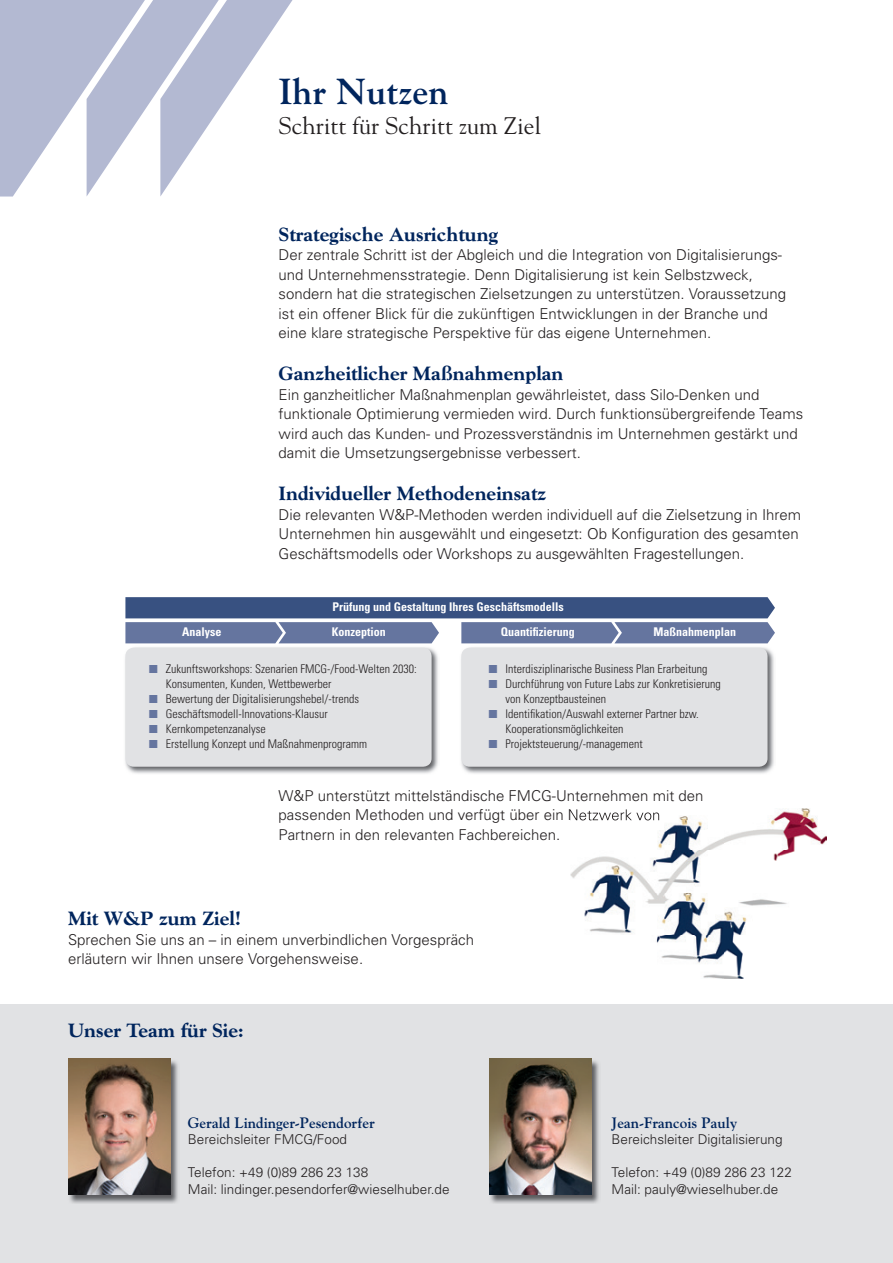
<style>
.page{position:relative;width:893px;height:1263px;background:#fff}
.page>*{position:absolute;margin:0;border:0;box-sizing:border-box;transform-origin:0 0}
.t1{font:700 36px "Goudy";color:#00255d}
.t2{font:24px "Goudy";color:#231f20}
.t3{font:800 19.5px "Goudy";color:#00255d}
.t4{font:300 15px/19.5px "Univers";color:#231f20}
.t5{font:700 15px "Goudy";color:#00255d}
.t6{font:300 13.5px/16.5px "Univers";color:#231f20}
.t7{font:300 condensed 12px/15px "Univers";color:#231f20}
.t8{font:700 condensed 12px/25px "Univers";color:#fff}
</style>
<div class="page">
<svg style="left:125px;top:597px;width:650px;height:46px;background:#61749c"></svg>
<img style="left:125px;top:647px;width:313px;height:127px">
<div style="left:125px;top:648px;width:307px;height:119px;background:#e1e2e4;border-radius:9px"></div>
<img style="left:461px;top:647px;width:313px;height:127px">
<div style="left:461px;top:648px;width:306px;height:119px;background:#e1e2e4;border-radius:9px"></div>
<div style="left:0;top:1004px;width:893px;height:259px;background:#e1e2e4"></div>
<img style="left:68px;top:1058px;width:110px;height:146px">
<img style="left:68px;top:1059px;width:102px;height:136px">
<img style="left:489px;top:1058px;width:110px;height:146px">
<img style="left:489px;top:1059px;width:102px;height:136px">
<svg style="left:0;top:0;width:293px;height:197px"></svg>
<img style="left:571px;top:809px;width:255px;height:169px">
<img style="left:571px;top:809px;width:89px;height:14px">
<h1 class="t1" style="left:279px;top:70px;width:172px">Ihr Nutzen</h1>
<h2 class="t2" style="left:279px;top:111px;width:264px">Schritt für Schritt zum Ziel</h2>
<h3 class="t3" style="left:279px;top:223px;width:221px">Strategische Ausrichtung</h3>
<p class="t4" style="left:279px;top:245px;width:509px">Der zentrale Schritt ist der Abgleich und die Integration von Digitalisierungs&shy;und Unternehmensstrategie. Denn Digitalisierung ist kein Selbstzweck, sondern hat die strategischen Zielsetzungen zu unterstützen. Voraussetzung ist ein offener Blick für die zukünftigen Entwicklungen in der Branche und eine klare strategische Perspektive für das eigene Unternehmen.</p>
<h3 class="t3" style="left:279px;top:362px;width:286px">Ganzheitlicher Maßnahmenplan</h3>
<p class="t4" style="left:279px;top:385px;width:526px">Ein ganzheitlicher Maßnahmenplan gewährleistet, dass Silo-Denken und funktionale Optimierung vermieden wird. Durch funktionsübergreifende Teams wird auch das Kunden- und Prozessverständnis im Unternehmen gestärkt und damit die Umsetzungsergebnisse verbessert.</p>
<h3 class="t3" style="left:279px;top:482px;width:269px">Individueller Methodeneinsatz</h3>
<p class="t4" style="left:279px;top:505px;width:524px">Die relevanten W&amp;P-Methoden werden individuell auf die Zielsetzung in Ihrem<br>Unternehmen hin ausgewählt und eingesetzt: Ob Konfiguration des gesamten<br>Geschäftsmodells oder Workshops zu ausgewählten Fragestellungen.</p>
<p class="t8" style="left:332px;top:594px;width:233px">Prüfung und Gestaltung Ihres Geschäftsmodells<br>Konzeption</p>
<p class="t8" style="left:501px;top:619px;width:76px">Quantifizierung</p>
<p class="t8" style="left:653px;top:619px;width:84px">Maßnahmenplan</p>
<p class="t7" style="left:506px;top:661px;width:217px">Interdisziplinarische Business Plan Erarbeitung Durchführung von Future Labs zur Konkretisierung von Konzeptbausteinen<br>Identifikation/Auswahl externer Partner bzw.<br>Kooperationsmöglichkeiten Projektsteuerung/-management</p>
<p class="t4" style="left:279px;top:786px;width:427px">W&amp;P unterstützt mittelständische FMCG-Unternehmen mit den passenden Methoden und verfügt über ein Netzwerk von<br>Partnern in den relevanten Fachbereichen.</p>
<p class="t8" style="left:182px;top:619px;width:41px">Analyse</p>
<p class="t7" style="left:166px;top:661px;width:253px">Zukunftsworkshops: Szenarien FMCG-/Food-Welten 2030:<br>Konsumenten, Kunden, Wettbewerber<br>Bewertung der Digitalisierungshebel/-trends Geschäftsmodell-Innovations-Klausur Kernkompetenzanalyse<br>Erstellung Konzept und Maßnahmenprogramm</p>
<h3 class="t3" style="left:68px;top:907px;width:175px">Mit W&amp;P zum Ziel!</h3>
<p class="t4" style="left:68px;top:929px;width:408px">Sprechen Sie uns an – in einem unverbindlichen Vorgespräch erläutern wir Ihnen unsere Vorgehensweise.</p>
<h3 class="t3" style="left:68px;top:1019px;width:177px">Unser Team für Sie:</h3>
<p class="t5" style="left:188px;top:1113px;width:188px">Gerald Lindinger-Pesendorfer</p>
<p class="t6" style="left:188px;top:1131px;width:161px">Bereichsleiter FMCG/Food</p>
<p class="t6" style="left:188px;top:1164px;width:263px">Telefon: +49 (0)89 286 23 138<br>Mail: lindinger.pesendorfer@wieselhuber.de</p>
<p class="t5" style="left:612px;top:1113px;width:127px">Jean-Francois Pauly</p>
<p class="t6" style="left:612px;top:1131px;width:173px">Bereichsleiter Digitalisierung</p>
<p class="t6" style="left:612px;top:1164px;width:182px">Telefon: +49 (0)89 286 23 122<br>Mail: pauly@wieselhuber.de</p>
</div>
